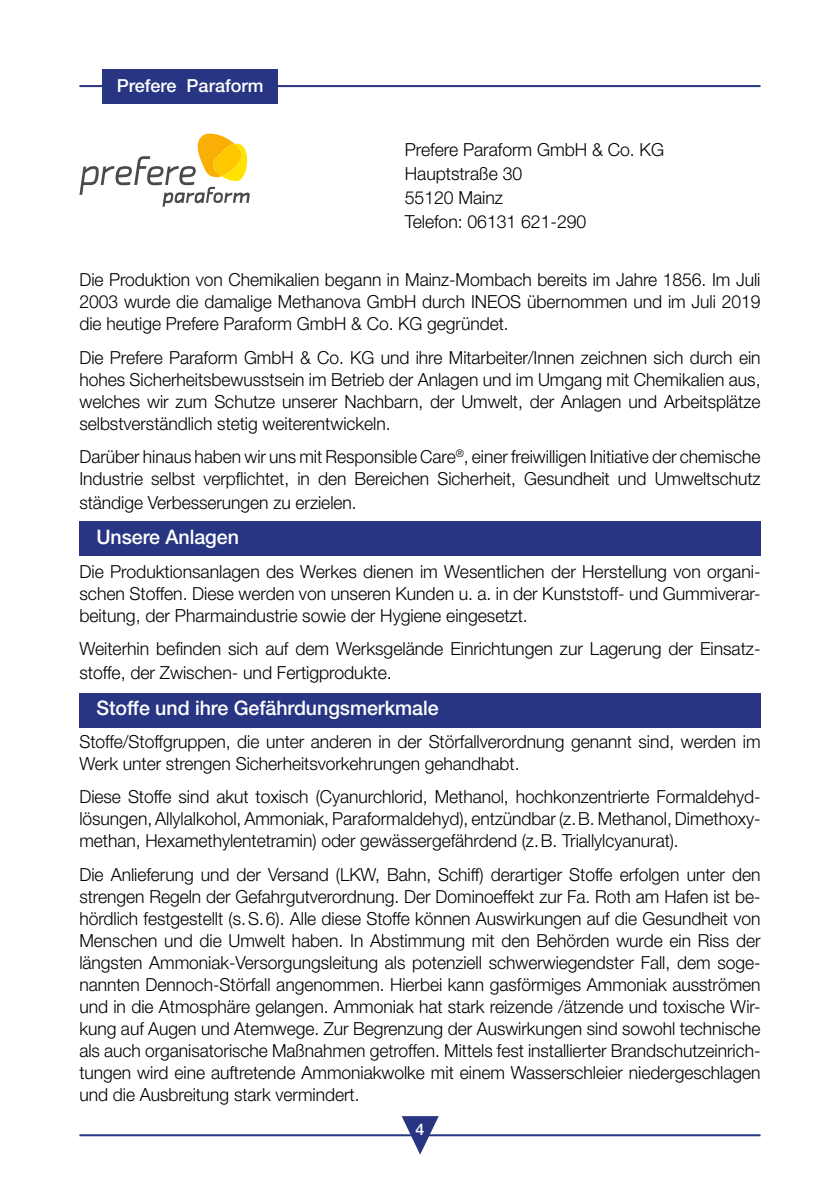
<style>
.page{position:relative;width:840px;height:1191px;background:#fff}
.page>*{position:absolute;margin:0;border:0;box-sizing:border-box;transform-origin:0 0}
.t1{font:500 20px "Helvetica Neue LT";letter-spacing:-.005em;color:#fff}
.t2{font:300 18px/22px "Helvetica Neue LT";letter-spacing:-.005em;color:#000;text-align:justify}
.t3{font:500 18px "Helvetica Neue LT";color:#fff}
.t4{font:500 16px "Helvetica Neue LT";color:#fff}
</style>
<div class="page">
<hr style="left:79px;top:1134px;width:681px;height:2px;background:#283583">
<svg style="left:401px;top:1116px;width:37px;height:38px"></svg>
<hr style="left:79px;top:85px;width:681px;height:2px;background:#283583">
<div style="left:79px;top:522px;width:681px;height:34px;background:#283583"></div>
<div style="left:79px;top:693px;width:681px;height:34px;background:#283583"></div>
<div style="left:102px;top:69px;width:176px;height:34px;background:#283583"></div>
<svg style="left:79px;top:134px;width:170px;height:73px"></svg>
<p class="t3" style="left:117px;top:75px;width:148px">Prefere Paraform</p>
<p class="t2" style="left:404px;top:137px;width:260px;line-height:24px;text-align:left">Prefere Paraform GmbH &amp; Co. KG<br>Hauptstraße 30<br>55120 Mainz<br>Telefon: 06131 621-290</p>
<p class="t2" style="left:79px;top:268px;width:682px">Die Produktion von Chemikalien begann in Mainz-Mombach bereits im Jahre 1856. Im Juli 2003 wurde die damalige Methanova GmbH durch INEOS übernommen und im Juli 2019 die heutige Prefere Paraform GmbH &amp; Co. KG gegründet.</p>
<p class="t2" style="left:79px;top:346px;width:682px">Die Prefere Paraform GmbH &amp; Co. KG und ihre Mitarbeiter/Innen zeichnen sich durch ein hohes Sicherheitsbewusstsein im Betrieb der Anlagen und im Umgang mit Chemikalien aus, welches wir zum Schutze unserer Nachbarn, der Umwelt, der Anlagen und Arbeitsplätze selbstverständlich stetig weiterentwickeln.</p>
<p class="t2" style="left:79px;top:445px;width:682px">Darüber hinaus haben wir uns mit Responsible Care<sup>®</sup>, einer freiwilligen Initiative der chemische<br>Industrie selbst verpflichtet, in den Bereichen Sicherheit, Gesundheit und Umweltschutz</p>
<p class="t2" style="left:79px;top:491px;width:278px">ständige Verbesserungen zu erzielen.</p>
<p class="t1" style="left:96px;top:525px;width:144px">Unsere Anlagen</p>
<p class="t2" style="left:79px;top:560px;width:682px">Die Produktionsanlagen des Werkes dienen im Wesentlichen der Herstellung von organi&shy;schen Stoffen. Diese werden von unseren Kunden u. a. in der Kunststoff- und Gummiverar&shy;beitung, der Pharmaindustrie sowie der Hygiene eingesetzt.</p>
<p class="t2" style="left:79px;top:636px;width:682px;line-height:24px">Weiterhin befinden sich auf dem Werksgelände Einrichtungen zur Lagerung der Einsatz&shy;stoffe, der Zwischen- und Fertigprodukte.</p>
<p class="t1" style="left:96px;top:695px;width:343px">Stoffe und ihre Gefährdungsmerkmale</p>
<p class="t2" style="left:79px;top:730px;width:682px">Stoffe/Stoffgruppen, die unter anderen in der Störfallverordnung genannt sind, werden im<br>Werk unter strengen Sicherheitsvorkehrungen gehandhabt.</p>
<p class="t2" style="left:79px;top:785px;width:682px">Diese Stoffe sind akut toxisch (Cyanurchlorid, Methanol, hochkonzentrierte Formaldehyd&shy;lösungen, Allylalkohol, Ammoniak, Paraformaldehyd), entzündbar (z.B. Methanol, Dimethoxy&shy;methan, Hexamethylentetramin) oder gewässergefährdend (z.B. Triallylcyanurat).</p>
<p class="t2" style="left:79px;top:863px;width:682px">Die Anlieferung und der Versand (LKW, Bahn, Schiff) derartiger Stoffe erfolgen unter den strengen Regeln der Gefahrgutverordnung. Der Dominoeffekt zur Fa. Roth am Hafen ist be&shy;hördlich festgestellt (s.S.6). Alle diese Stoffe können Auswirkungen auf die Gesundheit von Menschen und die Umwelt haben. In Abstimmung mit den Behörden wurde ein Riss der längsten Ammoniak-Versorgungsleitung als potenziell schwerwiegendster Fall, dem soge&shy;nannten Dennoch-Störfall angenommen. Hierbei kann gasförmiges Ammoniak ausströmen und in die Atmosphäre gelangen. Ammoniak hat stark reizende /ätzende und toxische Wir&shy;kung auf Augen und Atemwege. Zur Begrenzung der Auswirkungen sind sowohl technische als auch organisatorische Maßnahmen getroffen. Mittels fest installierter Brandschutzeinrich&shy;tungen wird eine auftretende Ammoniakwolke mit einem Wasserschleier niedergeschlagen und die Ausbreitung stark vermindert.</p>
<p class="t4" style="left:415px;top:1120px;width:10px">4</p>
</div>
